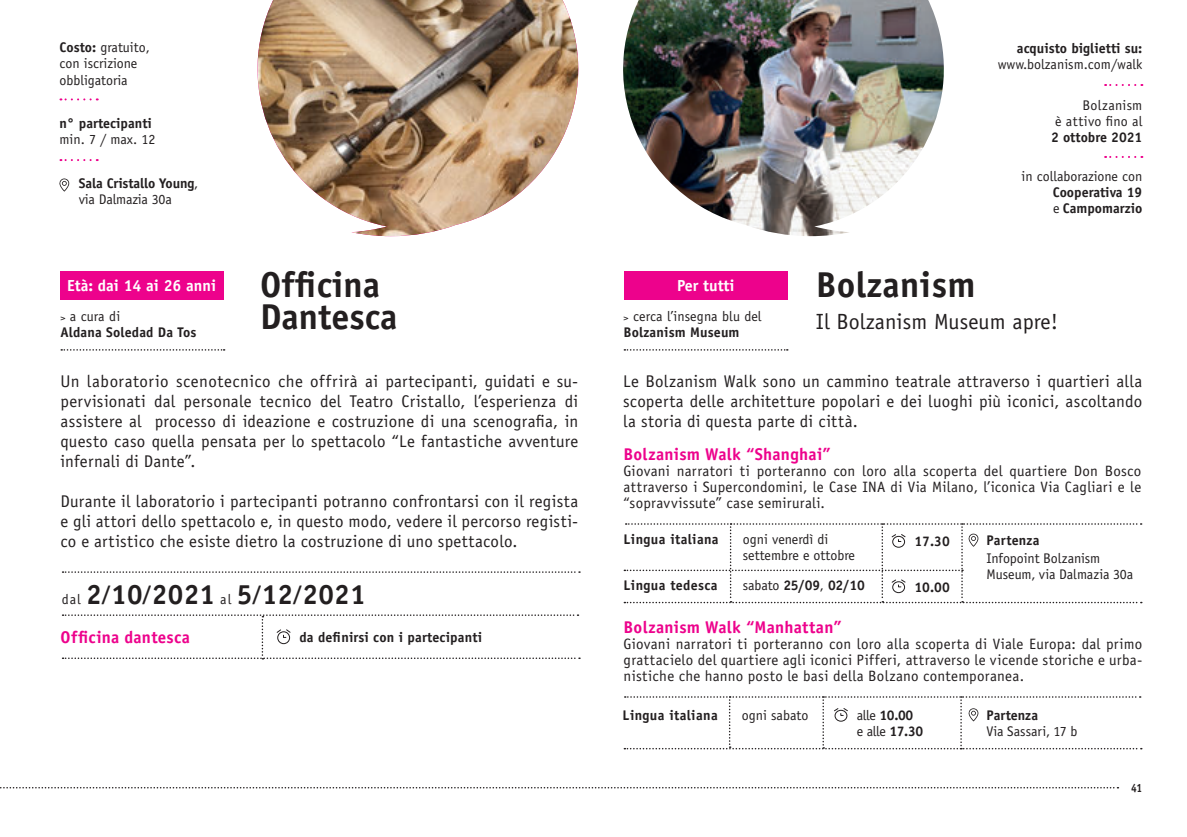
<style>
.page{position:relative;width:1187px;height:837px;background:#fff}
.page>*{position:absolute;margin:0;border:0;box-sizing:border-box;transform-origin:0 0}
.t1{font:700 36px "Officina Sans Std";color:#231f20}
.t2{font:700 28px "Officina Sans Std";letter-spacing:.01em;color:#231f20}
.t3{font:22px "Officina Sans Std";letter-spacing:.005em;color:#231f20}
.Bodytext{font:17px/20px "Officina Sans Std";letter-spacing:.015em;color:#231f20;text-align:justify}
.Bodytext-2{font:700 17px "Officina Sans Std";letter-spacing:.015em;color:#ed028c}
.ORARIO{font:700 16px "Officina Sans Std";color:#fff}
.Bodytext-3{font:15px/16px "Officina Sans Std";letter-spacing:.02em;color:#231f20;text-align:justify}
.JOB{font:700 14px/16px "Officina Sans Std";color:#231f20}
.JOB-2{font:14px/16px "Officina Sans Std";color:#231f20}
.Bodytext-4{font:14px/16px "Officina Sans Std";letter-spacing:.005em;color:#231f20}
.JOB-3{font:700 14px "Officina Sans Std";letter-spacing:.025em;color:#231f20}
.Bodytext-5{font:700 14px "Officina Sans Std";letter-spacing:.01em;color:#231f20}
.Bodytext-6{font:700 12px "Officina Sans Std";color:#231f20;scale:.85 1}
.s1{font-weight:700}
.s2{font-weight:400}
.s3{font-size:10px}
.s4{font-weight:400;font-size:14px}
.s5{font-size:20px}
</style>
<div class="page">
<svg style="left:60px;top:98px;width:31px;height:2px"></svg>
<img style="left:257px;top:0;width:322px;height:236px">
<div style="left:60px;top:271px;width:164px;height:28px;background:#ed028c"></div>
<svg style="left:61px;top:349px;width:164px;height:1px"></svg>
<svg style="left:1105px;top:84px;width:30px;height:2px"></svg>
<img style="left:623px;top:0;width:321px;height:236px">
<div style="left:624px;top:271px;width:164px;height:28px;background:#ed028c"></div>
<svg style="left:59px;top:178px;width:10px;height:13px"></svg>
<svg style="left:60px;top:159px;width:31px;height:2px"></svg>
<svg style="left:63px;top:614px;width:517px;height:45px"></svg>
<svg style="left:63px;top:571px;width:517px;height:1px"></svg>
<svg style="left:624px;top:349px;width:164px;height:1px"></svg>
<svg style="left:624px;top:523px;width:518px;height:80px"></svg>
<svg style="left:624px;top:696px;width:518px;height:53px"></svg>
<svg style="left:0;top:787px;width:1118px;height:1px"></svg>
<svg style="left:1105px;top:156px;width:30px;height:2px"></svg>
<p class="JOB-2" style="left:59px;top:40px;width:92px"><span class="s1">Costo:</span> gratuito, con iscrizione obbligatoria</p>
<p class="JOB" style="left:59px;top:114px;width:94px">n° partecipanti</p>
<p class="JOB-2" style="left:59px;top:131px;width:97px">min. 7 / max. 12</p>
<p class="JOB" style="left:79px;top:175px;width:121px">Sala Cristallo Young<span class="s2">, via Dalmazia 30a</span></p>
<p class="ORARIO" style="left:67px;top:275px;width:151px">Età: dai 14 ai 26 anni</p>
<p class="JOB-2" style="left:60px;top:308px;width:61px"><span class="s3">&gt;</span> a cura di</p>
<p class="JOB" style="left:60px;top:324px;width:138px">Aldana Soledad Da Tos</p>
<p class="t1" style="left:260px;top:262px;width:121px">Officina</p>
<p class="t1" style="left:260px;top:294px;width:139px">Dantesca</p>
<p class="Bodytext" style="left:60px;top:371px;width:519px">Un laboratorio scenotecnico che offrirà ai partecipanti, guidati e su&shy;pervisionati dal personale tecnico del Teatro Cristallo, l’esperienza di assistere al processo di ideazione e costruzione di una scenografia, in questo caso quella pensata per lo spettacolo “Le fantastiche avventure infernali di Dante”.</p>
<p class="Bodytext" style="left:60px;top:491px;width:519px">Durante il laboratorio i partecipanti potranno confrontarsi con il regista e gli attori dello spettacolo e, in questo modo, vedere il percorso registi&shy;co e artistico che esiste dietro la costruzione di uno spettacolo.</p>
<p class="t2" style="left:62px;top:576px;width:305px"><span class="s4">dal</span> 2<span class="s5">/</span>10<span class="s5">/</span>2021 <span class="s4">al</span> 5<span class="s5">/</span>12<span class="s5">/</span>2021</p>
<p class="Bodytext-2" style="left:60px;top:626px;width:131px">Officina dantesca</p>
<p class="JOB" style="left:300px;top:628px;width:184px">da definirsi con i partecipanti</p>
<p class="JOB" style="left:1017px;top:40px;width:127px">acquisto biglietti su:</p>
<p class="JOB-2" style="left:998px;top:56px;width:146px">www.bolzanism.com/walk</p>
<p class="Bodytext-4" style="left:1082px;top:97px;width:61px">Bolzanism</p>
<p class="Bodytext-4" style="left:1055px;top:113px;width:89px">è attivo fino al</p>
<p class="JOB" style="left:1051px;top:129px;width:93px">2 ottobre 2021</p>
<p class="JOB-2" style="left:1021px;top:168px;width:122px">in collaborazione con</p>
<p class="JOB" style="left:1053px;top:184px;width:91px">Cooperativa 19</p>
<p class="JOB" style="left:1053px;top:200px;width:91px"><span class="s2">e</span> Campomarzio</p>
<p class="t1" style="left:816px;top:262px;width:161px">Bolzanism</p>
<p class="t3" style="left:816px;top:308px;width:244px">Il Bolzanism Museum apre!</p>
<p class="ORARIO" style="left:677px;top:275px;width:59px">Per tutti</p>
<p class="JOB-2" style="left:624px;top:308px;width:139px"><span class="s3">&gt;</span> cerca l’insegna blu del</p>
<p class="JOB" style="left:624px;top:324px;width:117px">Bolzanism Museum</p>
<p class="Bodytext" style="left:623px;top:371px;width:521px">Le Bolzanism Walk sono un cammino teatrale attraverso i quartieri alla scoperta delle architetture popolari e dei luoghi più iconici, ascoltando la storia di questa parte di città.</p>
<p class="Bodytext-2" style="left:624px;top:444px;width:209px">Bolzanism Walk “Shanghai”</p>
<p class="Bodytext-3" style="left:624px;top:463px;width:519px">Giovani narratori ti porteranno con loro alla scoperta del quartiere Don Bosco attraverso i Supercondomini, le Case INA di Via Milano, l’iconica Via Cagliari e le “sopravvissute” case semirurali.</p>
<p class="JOB-3" style="left:624px;top:530px;width:97px">Lingua italiana</p>
<p class="JOB-2" style="left:743px;top:531px;width:114px">ogni venerdì di settembre e ottobre</p>
<p class="JOB" style="left:914px;top:533px;width:37px">17.30</p>
<p class="JOB" style="left:914px;top:578px;width:37px">10.00</p>
<p class="Bodytext-2" style="left:624px;top:616px;width:220px">Bolzanism Walk “Manhattan”</p>
<p class="Bodytext-3" style="left:624px;top:636px;width:520px">Giovani narratori ti porteranno con loro alla scoperta di Viale Europa: dal primo grattacielo del quartiere agli iconici Pifferi, attraverso le vicende storiche e urba&shy;nistiche che hanno posto le basi della Bolzano contemporanea.</p>
<p class="JOB-3" style="left:623px;top:706px;width:97px">Lingua italiana</p>
<p class="JOB-2" style="left:742px;top:706px;width:68px">ogni sabato</p>
<p class="JOB" style="left:857px;top:706px;width:58px"><span class="s2">alle</span> 10.00</p>
<p class="JOB-2" style="left:857px;top:722px;width:68px">e alle <span class="s1">17.30</span></p>
<p class="Bodytext-5" style="left:986px;top:531px;width:55px">Partenza</p>
<p class="Bodytext-4" style="left:986px;top:550px;width:148px">Infopoint Bolzanism<br>Museum, via Dalmazia 30a</p>
<p class="JOB-3" style="left:624px;top:576px;width:95px">Lingua tedesca</p>
<p class="JOB" style="left:743px;top:577px;width:123px"><span class="s2">sabato</span> 25/09<span class="s2">,</span> 02/10</p>
<p class="Bodytext-5" style="left:986px;top:706px;width:53px">Partenza</p>
<p class="Bodytext-4" style="left:986px;top:722px;width:92px">Via Sassari, 17 b</p>
<p class="Bodytext-6" style="left:1131px;top:780px;width:14px">41</p>
</div>
